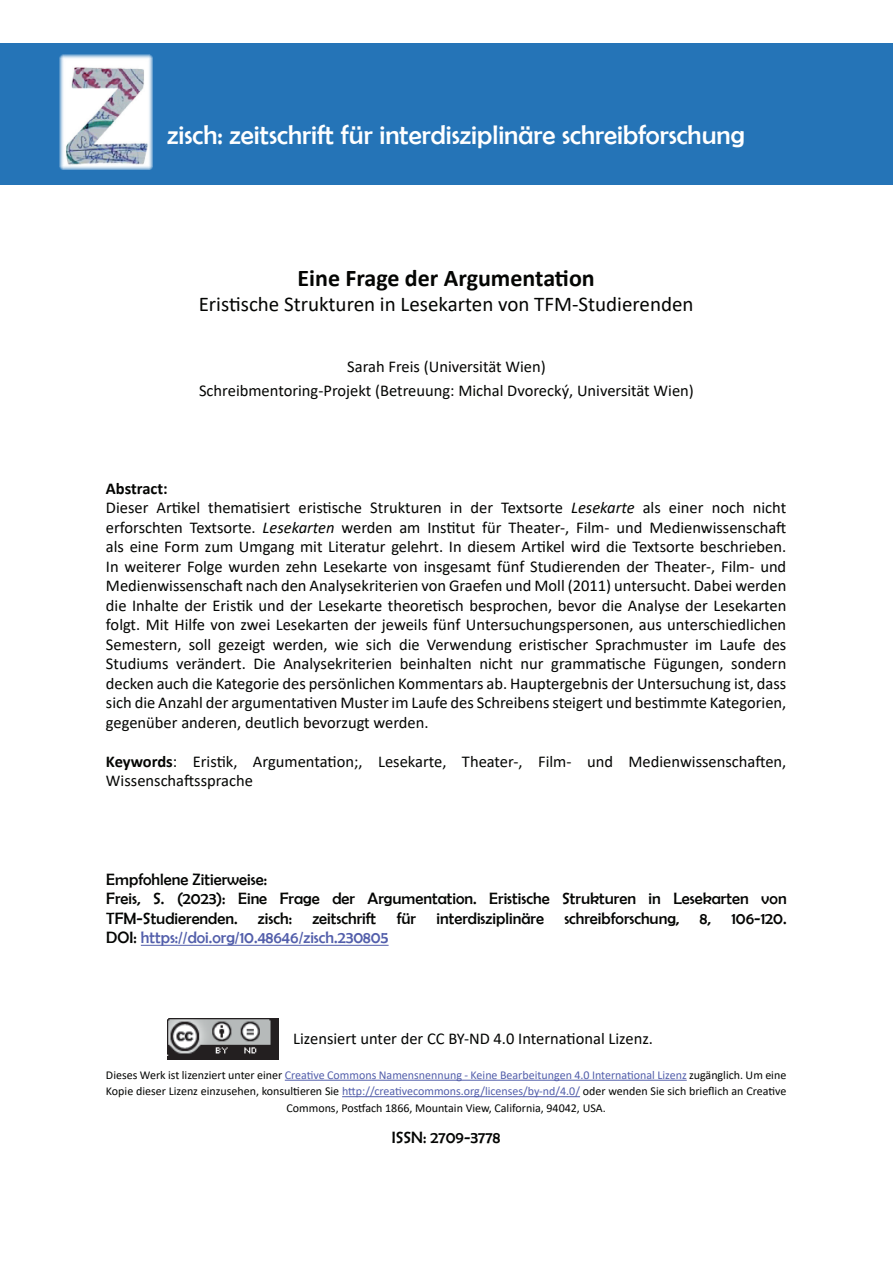
<style>
.page{position:relative;width:893px;height:1263px;background:#fff}
.page>*{position:absolute;margin:0;border:0;box-sizing:border-box;transform-origin:0 0}
.t1{font:27px "Berlin Sans FB";color:#fff}
.t2{font:700 24px "Calibri";color:#040503}
.t3{font:21px "Calibri";color:#040503}
.t4{font:16.5px/19.5px "Calibri";color:#040503}
.t5{font:16.5px/19.5px "Berlin Sans FB";color:#040503}
.t6{font:12px/16.5px "Calibri";color:#040503;text-align:center}
.s1{font-weight:700}
.s2{font-style:italic}
.s3{color:#535fab}
</style>
<div class="page">
<img style="left:167px;top:1019px;width:111px;height:40px">
<hr style="left:285px;top:1080px;width:402px;height:1px;background:#535fab">
<hr style="left:342px;top:1096px;width:238px;height:1px;background:#535fab">
<div style="left:0;top:43px;width:893px;height:141px;background:#2574b7"></div>
<img style="left:60px;top:55px;width:92px;height:114px">
<hr style="left:141px;top:945px;width:248px;height:1px;background:#535fab">
<h1 class="t1" style="left:167px;top:120px;width:579px">zisch: zeitschrift für interdisziplinäre schreibforschung</h1>
<h2 class="t2" style="left:297px;top:261px;width:299px">Eine Frage der Argumentation</h2>
<p class="t3" style="left:199px;top:289px;width:496px">Eristische Strukturen in Lesekarten von TFM-Studierenden</p>
<p class="t4" style="left:199px;top:354px;width:496px;line-height:24px;text-align:center">Sarah Freis (Universität Wien)<br>Schreibmentoring-Projekt (Betreuung: Michal Dvorecký, Universität Wien)</p>
<p class="t4" style="left:106px;top:478px;width:682px"><span class="s1">Abstract:<br></span>Dieser Artikel thematisiert eristische Strukturen in der Textsorte <span class="s2">Lesekarte</span> als einer noch nicht erforschten Textsorte. <span class="s2">Lesekarten</span> werden am Institut für Theater-, Film- und Medienwissenschaft als eine Form zum Umgang mit Literatur gelehrt. In diesem Artikel wird die Textsorte beschrieben.<br>In weiterer Folge wurden zehn Lesekarte von insgesamt fünf Studierenden der Theater-, Film- und Medienwissenschaft nach den Analysekriterien von Graefen und Moll (2011) untersucht. Dabei werden die Inhalte der Eristik und der Lesekarte theoretisch besprochen, bevor die Analyse der Lesekarten folgt. Mit Hilfe von zwei Lesekarten der jeweils fünf Untersuchungspersonen, aus unterschiedlichen Semestern, soll gezeigt werden, wie sich die Verwendung eristischer Sprachmuster im Laufe des Studiums verändert. Die Analysekriterien beinhalten nicht nur grammatische Fügungen, sondern decken auch die Kategorie des persönlichen Kommentars ab. Hauptergebnis der Untersuchung ist, dass sich die Anzahl der argumentativen Muster im Laufe des Schreibens steigert und bestimmte Kategorien, gegenüber anderen, deutlich bevorzugt werden.</p>
<p class="t4" style="left:106px;top:751px;width:682px"><span class="s1">Keywords</span>: Eristik, Argumentation;, Lesekarte, Theater-, Film- und Medienwissenschaften,<br>Wissenschaftssprache</p>
<p class="t5" style="left:106px;top:869px;width:682px">Empfohlene Zitierweise:<br>Freis, S. (2023): Eine Frage der Argumentation. Eristische Strukturen in Lesekarten von TFM-Studierenden. zisch: zeitschrift für interdisziplinäre schreibforschung, 8, 106-120.<br>DOI: <span class="s3">https://doi.org/10.48646/zisch.230805</span></p>
<p class="t4" style="left:293px;top:1028px;width:361px">Lizensiert unter der CC BY-ND 4.0 International Lizenz.</p>
<p class="t6" style="left:106px;top:1066px;width:682px">Dieses Werk ist lizenziert unter einer <span class="s3">Creative Commons Namensnennung - Keine Bearbeitungen 4.0 International Lizenz</span> zugänglich. Um eine<br>Kopie dieser Lizenz einzusehen, konsultieren Sie <span class="s3">http://creativecommons.org/licenses/by-nd/4.0/</span> oder wenden Sie sich brieflich an Creative<br>Commons, Postfach 1866, Mountain View, California, 94042, USA.</p>
<p class="t5" style="left:392px;top:1127px;width:110px">ISSN: 2709-3778</p>
</div>
